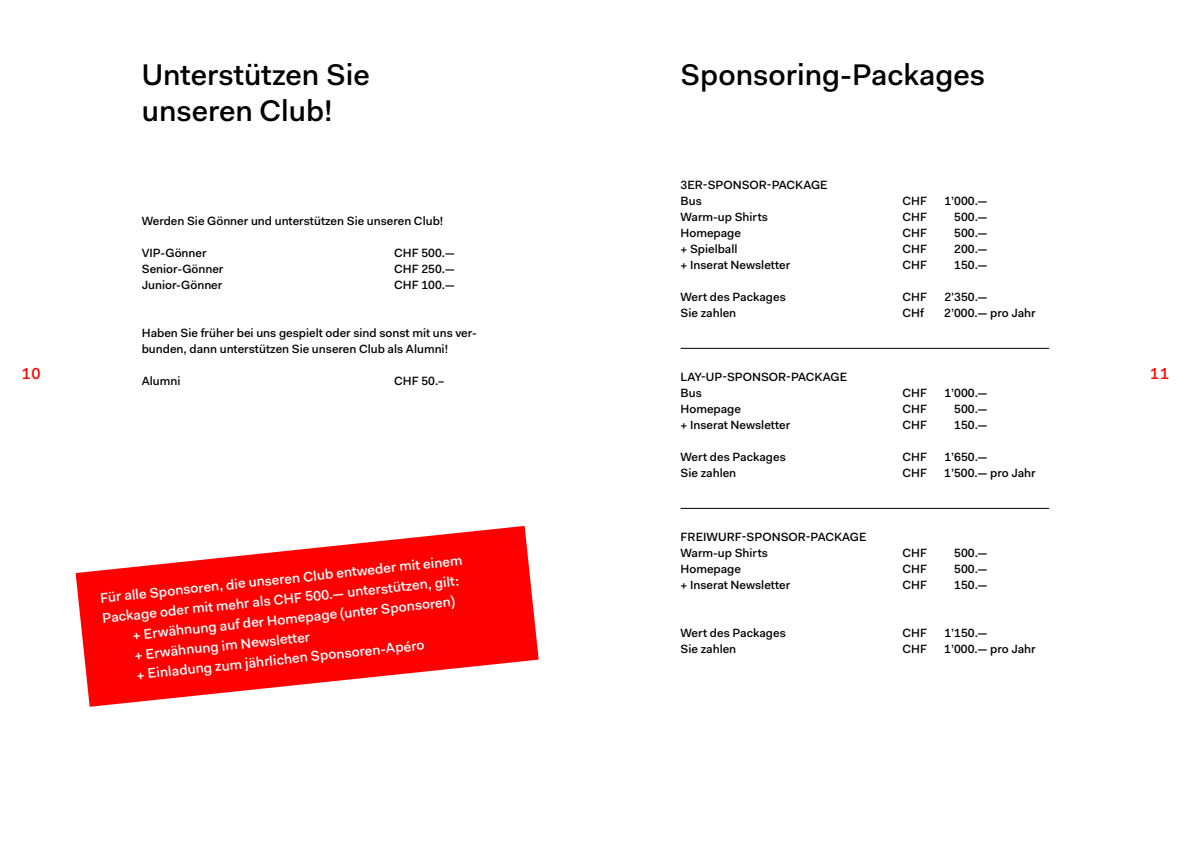
<style>
.page{position:relative;width:1191px;height:842px;background:#fff}
.page>*{position:absolute;margin:0;border:0;box-sizing:border-box;transform-origin:0 0}
.t1{font:500 30px/36px "Fakt Pro";color:#000}
.t2{font:500 16px "Fakt Pro";color:#f00}
.t3{font:500 14px "Fakt Pro";color:#fff}
.t4{font:500 12px/16px "Fakt Pro";color:#000}
</style>
<div class="page">
<hr style="left:680px;top:348px;width:369px;height:1px;background:#000">
<hr style="left:680px;top:508px;width:369px;height:1px;background:#000">
<svg style="left:76px;top:526px;width:462px;height:181px;fill:#f00"></svg>
<h1 class="t1" style="left:142px;top:56px;width:229px">Unterstützen Sie unseren Club!</h1>
<h1 class="t1" style="left:680px;top:56px;width:306px">Sponsoring-Packages</h1>
<p class="t4" style="left:680px;top:177px;width:149px">3ER-SPONSOR-PACKAGE<br>Bus</p>
<p class="t4" style="left:902px;top:193px;width:26px">CHF</p>
<p class="t4" style="left:944px;top:193px;width:45px">1’000.—</p>
<p class="t4" style="left:680px;top:209px;width:89px">Warm-up Shirts</p>
<p class="t4" style="left:902px;top:209px;width:26px">CHF</p>
<p class="t4" style="left:954px;top:209px;width:35px">500.—</p>
<p class="t4" style="left:680px;top:225px;width:62px">Homepage</p>
<p class="t4" style="left:902px;top:225px;width:26px">CHF</p>
<p class="t4" style="left:954px;top:225px;width:35px">500.—</p>
<p class="t4" style="left:680px;top:241px;width:59px">+ Spielball</p>
<p class="t4" style="left:902px;top:241px;width:26px">CHF</p>
<p class="t4" style="left:954px;top:241px;width:35px">200.—</p>
<p class="t4" style="left:680px;top:257px;width:111px">+ Inserat Newsletter</p>
<p class="t4" style="left:902px;top:257px;width:26px">CHF</p>
<p class="t4" style="left:954px;top:257px;width:35px">150.—</p>
<p class="t4" style="left:680px;top:289px;width:107px">Wert des Packages</p>
<p class="t4" style="left:902px;top:289px;width:26px">CHF</p>
<p class="t4" style="left:944px;top:289px;width:45px">2’350.—</p>
<p class="t4" style="left:680px;top:305px;width:57px">Sie zahlen</p>
<p class="t4" style="left:902px;top:305px;width:23px">CHf</p>
<p class="t4" style="left:944px;top:305px;width:93px">2’000.— pro Jahr</p>
<p class="t4" style="left:142px;top:213px;width:303px">Werden Sie Gönner und unterstützen Sie unseren Club!</p>
<p class="t4" style="left:142px;top:245px;width:66px">VIP-Gönner</p>
<p class="t4" style="left:394px;top:245px;width:62px">CHF 500.—</p>
<p class="t4" style="left:142px;top:261px;width:83px">Senior-Gönner</p>
<p class="t4" style="left:394px;top:261px;width:62px">CHF 250.—</p>
<p class="t4" style="left:142px;top:277px;width:82px">Junior-Gönner</p>
<p class="t4" style="left:394px;top:277px;width:62px">CHF 100.—</p>
<p class="t4" style="left:142px;top:325px;width:336px">Haben Sie früher bei uns gespielt oder sind sonst mit uns ver&shy;bunden, dann unterstützen Sie unseren Club als Alumni!</p>
<p class="t4" style="left:142px;top:373px;width:40px">Alumni</p>
<p class="t4" style="left:394px;top:373px;width:52px">CHF 50.–</p>
<h2 class="t2" style="left:22px;top:363px;width:20px">10</h2>
<h2 class="t2" style="left:1150px;top:363px;width:20px">11</h2>
<p class="t4" style="left:680px;top:369px;width:168px">LAY-UP-SPONSOR-PACKAGE<br>Bus</p>
<p class="t4" style="left:902px;top:385px;width:26px">CHF</p>
<p class="t4" style="left:944px;top:385px;width:45px">1’000.—</p>
<p class="t3" style="left:99px;top:589px;width:365px;rotate:-6deg">Für alle Sponsoren, die unseren Club entweder mit einem</p>
<p class="t3" style="left:101px;top:609px;width:360px;rotate:-6deg">Package oder mit mehr als CHF 500.— unterstützen, gilt:</p>
<p class="t3" style="left:132px;top:626px;width:325px;rotate:-6deg">+ Erwähnung auf der Homepage (unter Sponsoren)</p>
<p class="t3" style="left:134px;top:645px;width:178px;rotate:-6deg">+ Erwähnung im Newsletter</p>
<p class="t3" style="left:136px;top:665px;width:290px;rotate:-6deg">+ Einladung zum jährlichen Sponsoren-Apéro</p>
<p class="t4" style="left:680px;top:401px;width:62px">Homepage</p>
<p class="t4" style="left:902px;top:401px;width:26px">CHF</p>
<p class="t4" style="left:954px;top:401px;width:35px">500.—</p>
<p class="t4" style="left:680px;top:417px;width:111px">+ Inserat Newsletter</p>
<p class="t4" style="left:902px;top:417px;width:26px">CHF</p>
<p class="t4" style="left:954px;top:417px;width:35px">150.—</p>
<p class="t4" style="left:680px;top:449px;width:107px">Wert des Packages</p>
<p class="t4" style="left:902px;top:449px;width:26px">CHF</p>
<p class="t4" style="left:944px;top:449px;width:45px">1’650.—</p>
<p class="t4" style="left:680px;top:465px;width:57px">Sie zahlen</p>
<p class="t4" style="left:902px;top:465px;width:26px">CHF</p>
<p class="t4" style="left:944px;top:465px;width:93px">1’500.— pro Jahr</p>
<p class="t4" style="left:680px;top:529px;width:188px">FREIWURF-SPONSOR-PACKAGE<br>Warm-up Shirts</p>
<p class="t4" style="left:902px;top:545px;width:26px">CHF</p>
<p class="t4" style="left:954px;top:545px;width:35px">500.—</p>
<p class="t4" style="left:680px;top:561px;width:62px">Homepage</p>
<p class="t4" style="left:902px;top:561px;width:26px">CHF</p>
<p class="t4" style="left:954px;top:561px;width:35px">500.—</p>
<p class="t4" style="left:680px;top:577px;width:111px">+ Inserat Newsletter</p>
<p class="t4" style="left:902px;top:577px;width:26px">CHF</p>
<p class="t4" style="left:954px;top:577px;width:35px">150.—</p>
<p class="t4" style="left:680px;top:625px;width:107px">Wert des Packages</p>
<p class="t4" style="left:902px;top:625px;width:26px">CHF</p>
<p class="t4" style="left:944px;top:625px;width:45px">1’150.—</p>
<p class="t4" style="left:680px;top:641px;width:57px">Sie zahlen</p>
<p class="t4" style="left:902px;top:641px;width:26px">CHF</p>
<p class="t4" style="left:944px;top:641px;width:93px">1’000.— pro Jahr</p>
</div>
